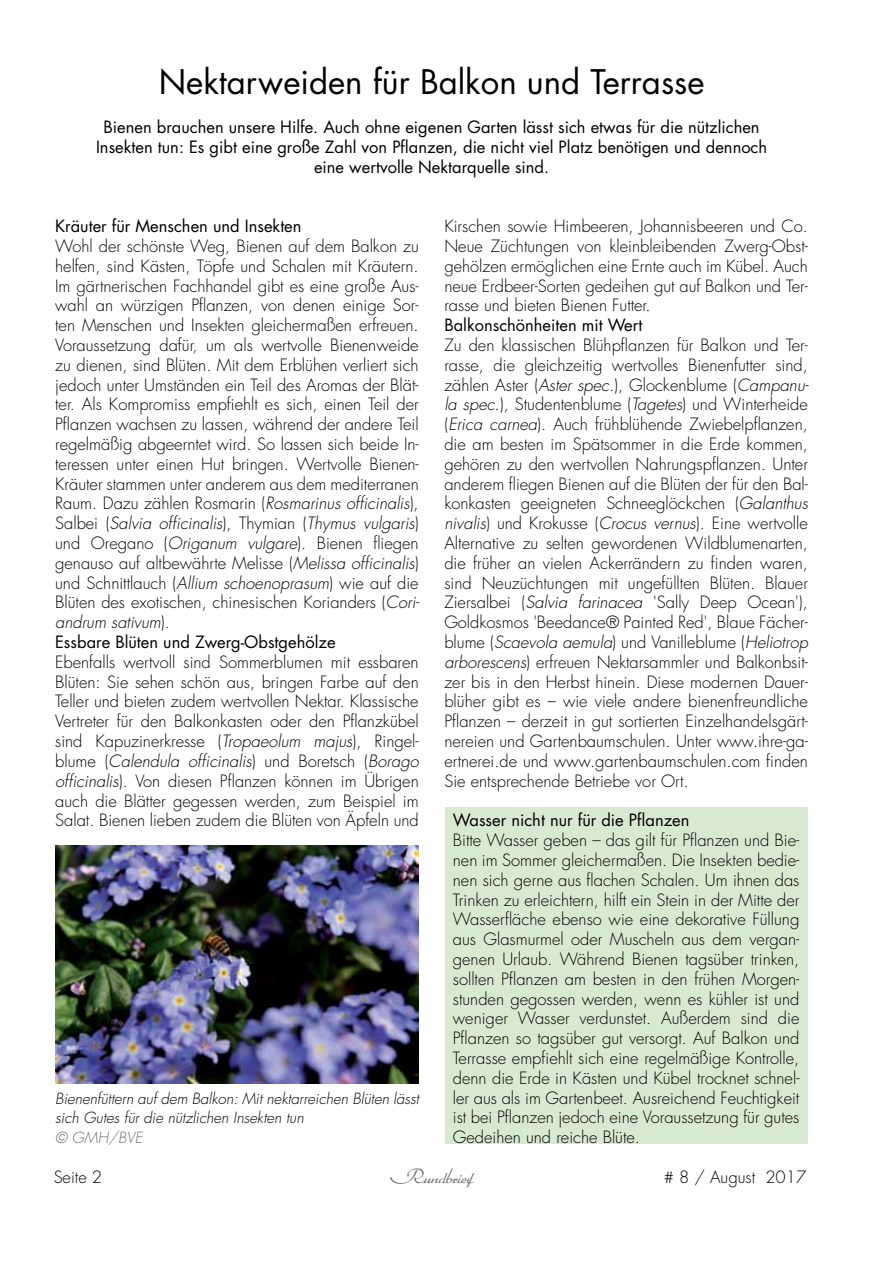
<style>
.page{position:relative;width:893px;height:1263px;background:#fff}
.page>*{position:absolute;margin:0;border:0;box-sizing:border-box;transform-origin:0 0}
.t1{font:33px "Futura Std";color:#000}
.t2{font:300 19.5px "Arabella Pro";color:#6d6e71}
.t3{font:300 16.5px/19.8px "Futura Std";color:#000;text-align:justify}
.t4{font:16.5px/19.8px "Futura Std";color:#000;text-align:center}
.t5{font:italic 300 15px/19.8px "Futura Std";color:#000}
.t6{font:italic 300 15px "Futura Std";color:#6d6e71}
.s1{font-style:italic}
.s2{font-weight:400}
</style>
<div class="page">
<div style="left:445px;top:807px;width:362px;height:337px;background:#d8e9d2"></div>
<img style="left:55px;top:846px;width:364px;height:238px">
<h1 class="t1" style="left:159px;top:60px;width:547px">Nektarweiden für Balkon und Terrasse</h1>
<p class="t4" style="left:96px;top:117px;width:673px">Bienen brauchen unsere Hilfe. Auch ohne eigenen Garten lässt sich etwas für die nützlichen<br>Insekten tun: Es gibt eine große Zahl von Pflanzen, die nicht viel Platz benötigen und dennoch eine wertvolle Nektarquelle sind.</p>
<p class="t4" style="left:55px;top:216px;width:248px">Kräuter für Menschen und Insekten</p>
<p class="t3" style="left:55px;top:237px;width:366px;text-align:left">Wohl der schönste Weg, Bienen auf dem Balkon zu helfen, sind Kästen, Töpfe und Schalen mit Kräutern.<br>Im gärtnerischen Fachhandel gibt es eine große Aus&shy;wahl an würzigen Pflanzen, von denen einige Sor&shy;ten Menschen und Insekten gleichermaßen erfreuen.<br>Voraussetzung dafür, um als wertvolle Bienenweide zu dienen, sind Blüten. Mit dem Erblühen verliert sich jedoch unter Umständen ein Teil des Aromas der Blät&shy;ter. Als Kompromiss empfiehlt es sich, einen Teil der Pflanzen wachsen zu lassen, während der andere Teil regelmäßig abgeerntet wird. So lassen sich beide In&shy;teressen unter einen Hut bringen. Wertvolle Bienen-Kräuter stammen unter anderem aus dem mediterranen Raum. Dazu zählen Rosmarin (<span class="s1">Rosmarinus officinalis</span>), Salbei (<span class="s1">Salvia officinalis</span>), Thymian (<span class="s1">Thymus vulgaris</span>) und Oregano (<span class="s1">Origanum vulgare</span>). Bienen fliegen genauso auf altbewährte Melisse (<span class="s1">Melissa officinalis</span>) und Schnittlauch (<span class="s1">Allium schoenoprasum</span>) wie auf die Blüten des exotischen, chinesischen Korianders (<span class="s1">Cori&shy;andrum sativum</span>).<br><span class="s2">Essbare Blüten und Zwerg-Obstgehölze</span></p>
<p class="t3" style="left:55px;top:652px;width:365px">Ebenfalls wertvoll sind Sommerblumen mit essbaren Blüten: Sie sehen schön aus, bringen Farbe auf den Teller und bieten zudem wertvollen Nektar. Klassische Vertreter für den Balkonkasten oder den Pflanzkübel sind Kapuzinerkresse (<span class="s1">Tropaeolum majus</span>), Ringel&shy;blume (<span class="s1">Calendula officinalis</span>) und Boretsch (<span class="s1">Borago officinalis</span>). Von diesen Pflanzen können im Übrigen auch die Blätter gegessen werden, zum Beispiel im Salat. Bienen lieben zudem die Blüten von Äpfeln und</p>
<p class="t5" style="left:55px;top:1088px;width:365px">Bienenfüttern auf dem Balkon: Mit nektarreichen Blüten lässt sich Gutes für die nützlichen Insekten tun</p>
<p class="t6" style="left:55px;top:1128px;width:89px">© GMH/BVE</p>
<p class="t3" style="left:444px;top:217px;width:365px">Kirschen sowie Himbeeren, Johannisbeeren und Co.<br>Neue Züchtungen von kleinbleibenden Zwerg-Obst&shy;gehölzen ermöglichen eine Ernte auch im Kübel. Auch neue Erdbeer-Sorten gedeihen gut auf Balkon und Ter&shy;rasse und bieten Bienen Futter.</p>
<p class="t4" style="left:444px;top:315px;width:200px">Balkonschönheiten mit Wert</p>
<p class="t3" style="left:444px;top:336px;width:366px">Zu den klassischen Blühpflanzen für Balkon und Ter&shy;rasse, die gleichzeitig wertvolles Bienenfutter sind, zählen Aster (<span class="s1">Aster spec.</span>), Glockenblume (<span class="s1">Campanu&shy;la spec</span>.), Studentenblume (<span class="s1">Tagetes</span>) und Winterheide (<span class="s1">Erica carnea</span>). Auch frühblühende Zwiebelpflanzen, die am besten im Spätsommer in die Erde kommen, gehören zu den wertvollen Nahrungspflanzen. Unter anderem fliegen Bienen auf die Blüten der für den Bal&shy;konkasten geeigneten Schneeglöckchen (<span class="s1">Galanthus nivalis</span>) und Krokusse (<span class="s1">Crocus vernus</span>). Eine wertvolle Alternative zu selten gewordenen Wildblumenarten, die früher an vielen Ackerrändern zu finden waren, sind Neuzüchtungen mit ungefüllten Blüten. Blauer Ziersalbei (<span class="s1">Salvia farinacea</span> 'Sally Deep Ocean'), Goldkosmos 'Beedance® Painted Red', Blaue Fächer&shy;blume (<span class="s1">Scaevola aemula</span>) und Vanilleblume (<span class="s1">Heliotrop arborescens</span>) erfreuen Nektarsammler und Balkonbsit&shy;zer bis in den Herbst hinein. Diese modernen Dauer&shy;blüher gibt es – wie viele andere bienenfreundliche Pflanzen – derzeit in gut sortierten Einzelhandelsgärt&shy;nereien und Gartenbaumschulen. Unter www.ihre-ga&shy;ertnerei.de und www.gartenbaumschulen.com finden Sie entsprechende Betriebe vor Ort.</p>
<p class="t4" style="left:453px;top:810px;width:238px">Wasser nicht nur für die Pflanzen</p>
<p class="t3" style="left:453px;top:831px;width:348px">Bitte Wasser geben – das gilt für Pflanzen und Bie&shy;nen im Sommer gleichermaßen. Die Insekten bedie&shy;nen sich gerne aus flachen Schalen. Um ihnen das Trinken zu erleichtern, hilft ein Stein in der Mitte der Wasserfläche ebenso wie eine dekorative Füllung aus Glasmurmel oder Muscheln aus dem vergan&shy;genen Urlaub. Während Bienen tagsüber trinken, sollten Pflanzen am besten in den frühen Morgen&shy;stunden gegossen werden, wenn es kühler ist und weniger Wasser verdunstet. Außerdem sind die Pflanzen so tagsüber gut versorgt. Auf Balkon und Terrasse empfiehlt sich eine regelmäßige Kontrolle, denn die Erde in Kästen und Kübel trocknet schnel&shy;ler aus als im Gartenbeet. Ausreichend Feuchtigkeit ist bei Pflanzen jedoch eine Voraussetzung für gutes Gedeihen und reiche Blüte.</p>
<p class="t2" style="left:390px;top:1165px;width:84px">Rundbrief</p>
<p class="t3" style="left:54px;top:1167px;width:50px">Seite 2</p>
<p class="t3" style="left:664px;top:1167px;width:144px"># 8 / August 2017</p>
</div>
